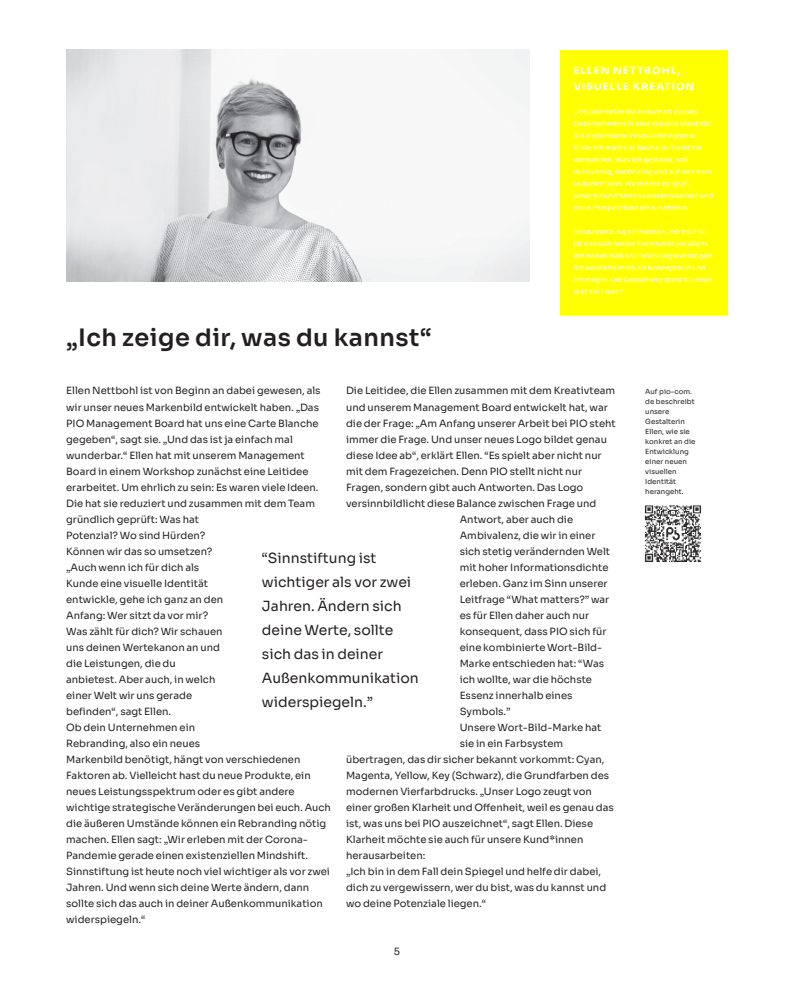
<style>
.page{position:relative;width:794px;height:993px;background:#fff}
.page>*{position:absolute;margin:0;border:0;box-sizing:border-box;transform-origin:0 0}
.t1{font:600 24px "Sora";letter-spacing:.02em;color:#231f20}
.t2{font:14px/24px "Sora";color:#231f20}
.t3{font:10px/16px "Sora";color:#231f20}
.t4{font:700 10px/16px "Sora";letter-spacing:.1em;color:#fff}
.t5{font:7px/12px "Sora";color:#fff}
.t6{font:7px/10px "Sora";color:#231f20}
</style>
<div class="page">
<div style="left:560px;top:50px;width:168px;height:264px;background:#ff0"></div>
<img style="left:644px;top:505px;width:58px;height:57px">
<img style="left:66px;top:50px;width:463px;height:231px">
<h1 class="t1" style="left:66px;top:327px;width:367px">„Ich zeige dir, was du kannst“</h1>
<p class="t4" style="left:573px;top:63px;width:122px">ELLEN NETTBOHL,<br>VISUELLE KREATION</p>
<p class="t5" style="left:573px;top:106px;width:141px">„Ich übersetze die Botschaft deines Unternehmens in eine visuelle Identität.<br>Als diplomierte Produktdesignerin fühle ich mich der Bauhaus-Tradition verbunden. Was ich gestalte, soll nutzwertig, nachhaltig und auf den Kern reduziert sein. Mir macht es Spaß, unsere Kund*innen kennenzulernen und neue Perspektiven einzunehmen.</p>
<p class="t5" style="left:573px;top:226px;width:142px">Voraussetzung für meinen Job bei PIO ist deshalb neben Kreativität vor allem ein hohes Maß an Einfühlungsvermögen.<br>Ich verstehe mich als Konzepterin und Strategin. Die Gestaltung steht für mich erst am Ende.“</p>
<p class="t3" style="left:66px;top:383px;width:266px">Ellen Nettbohl ist von Beginn an dabei gewesen, als wir unser neues Markenbild entwickelt haben. „Das PIO Management Board hat uns eine Carte Blanche gegeben“, sagt sie. „Und das ist ja einfach mal wunderbar.“ Ellen hat mit unserem Management Board in einem Workshop zunächst eine Leitidee erarbeitet. Um ehrlich zu sein: Es waren viele Ideen.<br>Die hat sie reduziert und zusammen mit dem Team gründlich geprüft: Was hat<br>Potenzial? Wo sind Hürden?<br>Können wir das so umsetzen?<br>„Auch wenn ich für dich als<br>Kunde eine visuelle Identität<br>entwickle, gehe ich ganz an den<br>Anfang: Wer sitzt da vor mir?<br>Was zählt für dich? Wir schauen<br>uns deinen Wertekanon an und<br>die Leistungen, die du<br>anbietest. Aber auch, in welch<br>einer Welt wir uns gerade<br>befinden“, sagt Ellen.<br>Ob dein Unternehmen ein<br>Rebranding, also ein neues<br>Markenbild benötigt, hängt von verschiedenen Faktoren ab. Vielleicht hast du neue Produkte, ein neues Leistungsspektrum oder es gibt andere wichtige strategische Veränderungen bei euch. Auch die äußeren Umstände können ein Rebranding nötig machen. Ellen sagt: „Wir erleben mit der Corona-Pandemie gerade einen existenziellen Mindshift.<br>Sinnstiftung ist heute noch viel wichtiger als vor zwei Jahren. Und wenn sich deine Werte ändern, dann sollte sich das auch in deiner Außenkommunikation widerspiegeln.“</p>
<p class="t3" style="left:346px;top:383px;width:271px">Die Leitidee, die Ellen zusammen mit dem Kreativteam</p>
<p class="t3" style="left:346px;top:399px;width:263px">und unserem Management Board entwickelt hat, war</p>
<p class="t3" style="left:346px;top:415px;width:271px">die der Frage: „Am Anfang unserer Arbeit bei PIO steht</p>
<p class="t3" style="left:346px;top:431px;width:262px">immer die Frage. Und unser neues Logo bildet genau</p>
<p class="t3" style="left:346px;top:447px;width:257px">diese Idee ab“, erklärt Ellen. “Es spielt aber nicht nur</p>
<p class="t3" style="left:346px;top:463px;width:237px">mit dem Fragezeichen. Denn PIO stellt nicht nur</p>
<p class="t3" style="left:346px;top:479px;width:239px">Fragen, sondern gibt auch Antworten. Das Logo</p>
<p class="t3" style="left:346px;top:495px;width:252px">versinnbildlicht diese Balance zwischen Frage und</p>
<p class="t3" style="left:460px;top:511px;width:115px">Antwort, aber auch die</p>
<p class="t3" style="left:460px;top:527px;width:137px">Ambivalenz, die wir in einer</p>
<p class="t3" style="left:460px;top:543px;width:152px">sich stetig verändernden Welt</p>
<p class="t3" style="left:460px;top:559px;width:150px">mit hoher Informationsdichte</p>
<p class="t3" style="left:460px;top:575px;width:149px">erleben. Ganz im Sinn unserer</p>
<p class="t3" style="left:460px;top:591px;width:151px">Leitfrage “What matters?” war</p>
<p class="t3" style="left:460px;top:607px;width:131px">es für Ellen daher auch nur</p>
<p class="t3" style="left:460px;top:623px;width:148px">konsequent, dass PIO sich für</p>
<p class="t3" style="left:460px;top:639px;width:144px">eine kombinierte Wort-Bild-</p>
<p class="t3" style="left:460px;top:655px;width:146px">Marke entschieden hat: “Was</p>
<p class="t3" style="left:460px;top:671px;width:134px">ich wollte, war die höchste</p>
<p class="t3" style="left:460px;top:687px;width:114px">Essenz innerhalb eines</p>
<p class="t3" style="left:460px;top:703px;width:52px">Symbols.”</p>
<p class="t3" style="left:460px;top:719px;width:143px">Unsere Wort-Bild-Marke hat</p>
<p class="t3" style="left:460px;top:735px;width:105px">sie in ein Farbsystem</p>
<p class="t3" style="left:346px;top:751px;width:260px">übertragen, das dir sicher bekannt vorkommt: Cyan,</p>
<p class="t3" style="left:346px;top:767px;width:265px">Magenta, Yellow, Key (Schwarz), die Grundfarben des</p>
<p class="t3" style="left:346px;top:783px;width:247px">modernen Vierfarbdrucks. „Unser Logo zeugt von</p>
<p class="t3" style="left:346px;top:799px;width:269px">einer großen Klarheit und Offenheit, weil es genau das</p>
<p class="t3" style="left:346px;top:815px;width:248px">ist, was uns bei PIO auszeichnet“, sagt Ellen. Diese</p>
<p class="t3" style="left:346px;top:831px;width:239px">Klarheit möchte sie auch für unsere Kund*innen</p>
<p class="t3" style="left:346px;top:847px;width:81px">herausarbeiten:</p>
<p class="t3" style="left:346px;top:863px;width:257px">„Ich bin in dem Fall dein Spiegel und helfe dir dabei,</p>
<p class="t3" style="left:346px;top:879px;width:262px">dich zu vergewissern, wer du bist, was du kannst und</p>
<p class="t3" style="left:346px;top:895px;width:142px">wo deine Potenziale liegen.“</p>
<h2 class="t2" style="left:262px;top:545px;width:158px">“Sinnstiftung ist wichtiger als vor zwei<br>Jahren. Ändern sich deine Werte, sollte sich das in deiner<br>Außenkommunikation widerspiegeln.”</h2>
<p class="t3" style="left:394px;top:943px;width:8px">5</p>
<p class="t6" style="left:645px;top:386px;width:52px">Auf pio-com. de beschreibt unsere<br>Gestalterin<br>Ellen, wie sie konkret an die<br>Entwicklung einer neuen visuellen<br>Identität herangeht.</p>
</div>
